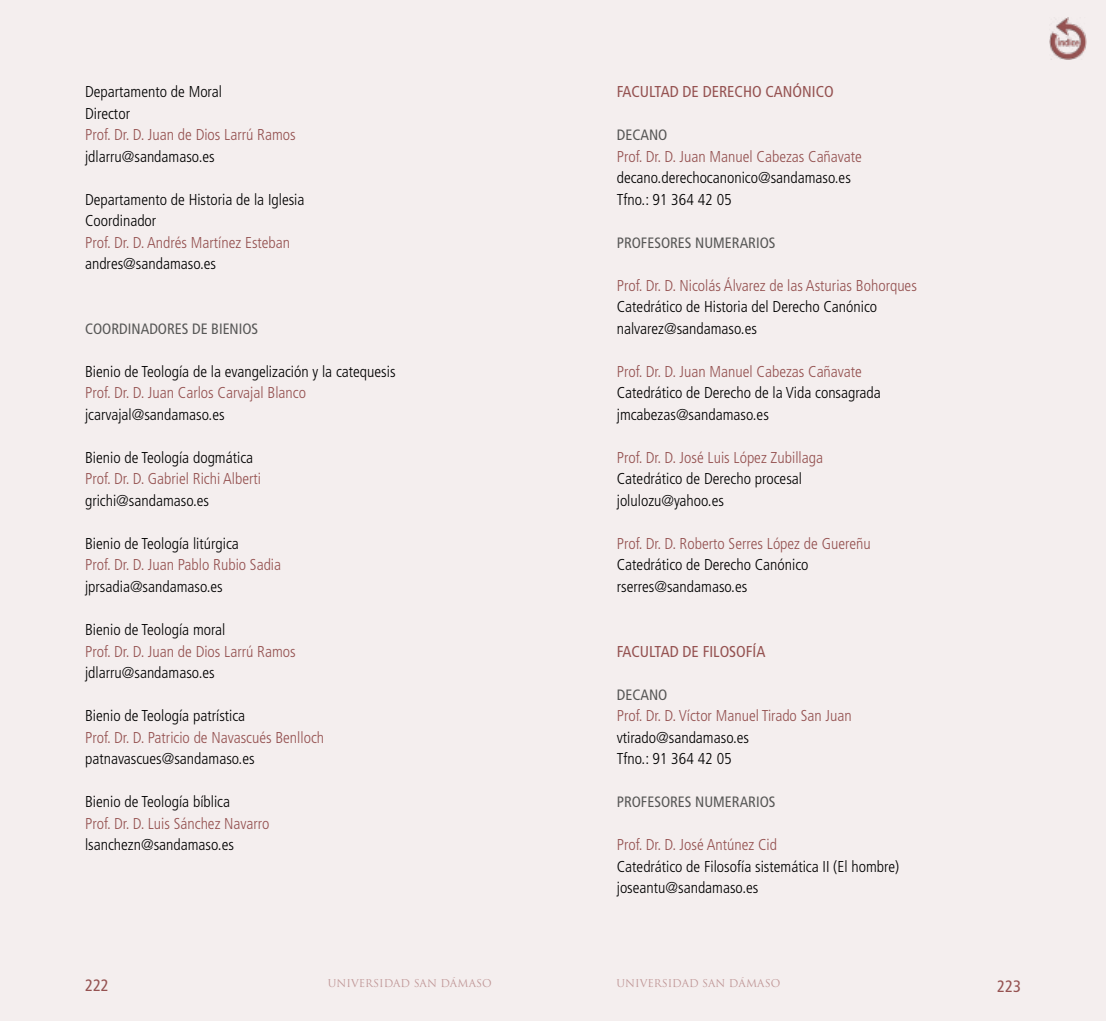
<style>
.page{position:relative;width:1106px;height:1021px;background:#fff}
.page>*{position:absolute;margin:0;border:0;box-sizing:border-box;transform-origin:0 0}
.t1{font:condensed 16.5px "Frutiger LT Std";color:#955251}
.t2{font:300 condensed 15.75px/21.5px "Frutiger LT Std";color:#000}
.t3{font:300 condensed 15.75px "Frutiger LT Std";color:#955251}
.t4{font:condensed 15.75px "Frutiger LT Std";color:#955251}
.t5{font:condensed 15px "Frutiger LT Std";color:#575756}
.t6{font:10.5px "Trajan Pro";color:#c09797}
</style>
<div class="page">
<div style="left:0;top:0;width:1106px;height:1020px;background:#f4eeee"></div>
<img style="left:1049px;top:17px;width:37px;height:43px">
<p class="t2" style="left:85px;top:81px;width:138px">Departamento de Moral<br>Director</p>
<p class="t3" style="left:85px;top:126px;width:212px">Prof. Dr. D. Juan de Dios Larrú Ramos</p>
<p class="t2" style="left:85px;top:146px;width:131px">jdlarru@sandamaso.es</p>
<p class="t2" style="left:85px;top:189px;width:221px">Departamento de Historia de la Iglesia<br>Coordinador</p>
<p class="t3" style="left:85px;top:233px;width:207px">Prof. Dr. D. Andrés Martínez Esteban</p>
<p class="t2" style="left:85px;top:253px;width:133px">andres@sandamaso.es</p>
<p class="t5" style="left:85px;top:320px;width:175px">COORDINADORES DE BIENIOS</p>
<p class="t2" style="left:85px;top:361px;width:312px">Bienio de Teología de la evangelización y la catequesis</p>
<p class="t3" style="left:85px;top:384px;width:222px">Prof. Dr. D. Juan Carlos Carvajal Blanco</p>
<p class="t2" style="left:85px;top:404px;width:141px">jcarvajal@sandamaso.es</p>
<p class="t2" style="left:85px;top:447px;width:170px">Bienio de Teología dogmática</p>
<p class="t3" style="left:85px;top:470px;width:177px">Prof. Dr. D. Gabriel Richi Alberti</p>
<p class="t2" style="left:85px;top:490px;width:126px">grichi@sandamaso.es</p>
<p class="t2" style="left:85px;top:533px;width:155px">Bienio de Teología litúrgica</p>
<p class="t3" style="left:85px;top:556px;width:198px">Prof. Dr. D. Juan Pablo Rubio Sadia</p>
<p class="t2" style="left:85px;top:576px;width:139px">jprsadia@sandamaso.es</p>
<p class="t2" style="left:85px;top:619px;width:142px">Bienio de Teología moral</p>
<p class="t3" style="left:85px;top:642px;width:212px">Prof. Dr. D. Juan de Dios Larrú Ramos</p>
<p class="t2" style="left:85px;top:662px;width:131px">jdlarru@sandamaso.es</p>
<p class="t2" style="left:85px;top:705px;width:162px">Bienio de Teología patrística</p>
<p class="t3" style="left:85px;top:728px;width:240px">Prof. Dr. D. Patricio de Navascués Benlloch</p>
<p class="t2" style="left:85px;top:748px;width:171px">patnavascues@sandamaso.es</p>
<p class="t2" style="left:85px;top:791px;width:147px">Bienio de Teología bíblica</p>
<p class="t3" style="left:85px;top:814px;width:186px">Prof. Dr. D. Luis Sánchez Navarro</p>
<p class="t2" style="left:85px;top:834px;width:150px">lsanchezn@sandamaso.es</p>
<p class="t4" style="left:617px;top:82px;width:218px">FACULTAD DE DERECHO CANÓNICO</p>
<p class="t5" style="left:617px;top:126px;width:52px">DECANO</p>
<p class="t3" style="left:617px;top:147px;width:246px">Prof. Dr. D. Juan Manuel Cabezas Cañavate</p>
<p class="t2" style="left:617px;top:167px;width:236px">decano.derechocanonico@sandamaso.es<br>Tfno.: 91 364 42 05</p>
<p class="t5" style="left:617px;top:234px;width:160px">PROFESORES NUMERARIOS</p>
<p class="t3" style="left:617px;top:276px;width:301px">Prof. Dr. D. Nicolás Álvarez de las Asturias Bohorques</p>
<p class="t2" style="left:617px;top:296px;width:262px">Catedrático de Historia del Derecho Canónico nalvarez@sandamaso.es</p>
<p class="t3" style="left:617px;top:362px;width:246px">Prof. Dr. D. Juan Manuel Cabezas Cañavate</p>
<p class="t2" style="left:617px;top:382px;width:265px">Catedrático de Derecho de la Vida consagrada jmcabezas@sandamaso.es</p>
<p class="t3" style="left:617px;top:448px;width:208px">Prof. Dr. D. José Luis López Zubillaga</p>
<p class="t2" style="left:617px;top:468px;width:187px">Catedrático de Derecho procesal jolulozu@yahoo.es</p>
<p class="t3" style="left:617px;top:534px;width:255px">Prof. Dr. D. Roberto Serres López de Guereñu</p>
<p class="t2" style="left:617px;top:554px;width:193px">Catedrático de Derecho Canónico rserres@sandamaso.es</p>
<p class="t4" style="left:617px;top:642px;width:150px">FACULTAD DE FILOSOFÍA</p>
<p class="t5" style="left:617px;top:685px;width:52px">DECANO</p>
<p class="t3" style="left:617px;top:706px;width:236px">Prof. Dr. D. Víctor Manuel Tirado San Juan</p>
<p class="t2" style="left:617px;top:726px;width:134px">vtirado@sandamaso.es<br>Tfno.: 91 364 42 05</p>
<p class="t5" style="left:617px;top:793px;width:160px">PROFESORES NUMERARIOS</p>
<p class="t3" style="left:617px;top:835px;width:162px">Prof. Dr. D. José Antúnez Cid</p>
<p class="t2" style="left:617px;top:855px;width:284px">Catedrático de Filosofía sistemática II (El hombre) joseantu@sandamaso.es</p>
<p class="t1" style="left:85px;top:975px;width:25px">222</p>
<p class="t6" style="left:328px;top:976px;width:165px">UNIVERSIDAD SAN DÁMASO</p>
<p class="t6" style="left:616px;top:976px;width:165px">UNIVERSIDAD SAN DÁMASO</p>
<p class="t1" style="left:997px;top:976px;width:25px">223</p>
</div>
